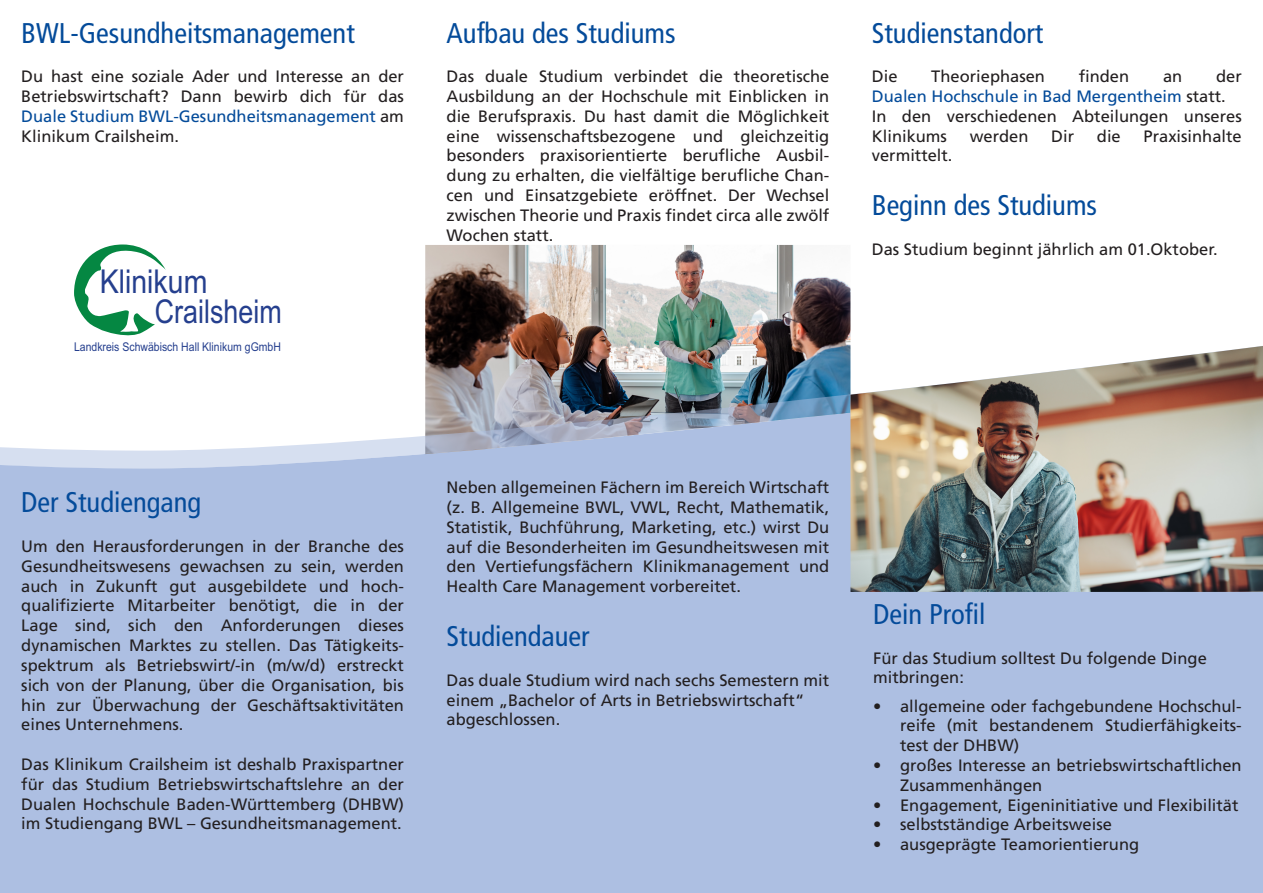
<style>
.page{position:relative;width:1263px;height:893px;background:#fff}
.page>*{position:absolute;margin:0;border:0;box-sizing:border-box;transform-origin:0 0}
.t1{font:32.85px/30.8px "Arial Narrow";color:#253f8e;scale:1.06 1}
.t2{font:condensed 28.5px "Frutiger LT Pro";color:#044b9a}
.t3{font:16.5px/19.8px "Frutiger LT Pro";color:#231f20;text-align:justify}
.t4{font:16.5px/19.8px "Frutiger LT Pro";color:#044b9a}
.t5{font:12px "Arial Narrow";color:#253f8e;scale:1.06 1}
.s1{color:#044b9a}
.s2{color:#231f20}
</style>
<div class="page">
<div style="left:0;top:470px;width:1263px;height:423px;background:#adbfe2"></div>
<img style="left:425px;top:245px;width:425px;height:95px">
<img style="left:0;top:340px;width:851px;height:130px">
<img style="left:850px;top:346px;width:413px;height:246px">
<svg style="left:74px;top:244px;width:92px;height:92px"></svg>
<p class="t2" style="left:21px;top:16px;width:335px">BWL-Gesundheitsmanagement</p>
<p class="t3" style="left:21px;top:67px;width:384px">Du hast eine soziale Ader und Interesse an der Betriebswirtschaft? Dann bewirb dich für das <span class="s1">Duale Studium BWL-Gesundheitsmanagement</span> am Klinikum Crailsheim.</p>
<p class="t1" style="left:155px;top:264px;width:121px;text-indent:-55px">Klinikum<br>Crailsheim</p>
<p class="t5" style="left:74px;top:338px;width:197px">Landkreis Schwäbisch Hall Klinikum gGmbH</p>
<p class="t2" style="left:447px;top:16px;width:230px">Aufbau des Studiums</p>
<p class="t3" style="left:447px;top:67px;width:384px">Das duale Studium verbindet die theoretische Ausbildung an der Hochschule mit Einblicken in die Berufspraxis. Du hast damit die Möglichkeit eine wissenschaftsbezogene und gleichzeitig besonders praxisorientierte berufliche Ausbil&shy;dung zu erhalten, die vielfältige berufliche Chan&shy;cen und Einsatzgebiete eröffnet. Der Wechsel zwischen Theorie und Praxis findet circa alle zwölf Wochen statt.</p>
<p class="t2" style="left:872px;top:16px;width:173px">Studienstandort</p>
<p class="t3" style="left:872px;top:67px;width:27px">Die</p>
<p class="t3" style="left:931px;top:67px;width:115px">Theoriephasen</p>
<p class="t3" style="left:1079px;top:67px;width:52px">finden</p>
<p class="t3" style="left:1163px;top:67px;width:21px">an</p>
<p class="t4" style="left:872px;top:67px;width:371px;text-indent:344px"><span class="s2">der<br></span>Dualen Hochschule in Bad Mergentheim <span class="s2">statt.</span></p>
<p class="t3" style="left:872px;top:106px;width:371px">In den verschiedenen Abteilungen unseres<br>Klinikums</p>
<p class="t3" style="left:970px;top:126px;width:60px">werden</p>
<p class="t3" style="left:1051px;top:126px;width:24px">Dir</p>
<p class="t3" style="left:1097px;top:126px;width:25px">die</p>
<p class="t3" style="left:1143px;top:126px;width:100px">Praxisinhalte</p>
<p class="t3" style="left:872px;top:146px;width:82px">vermittelt.</p>
<p class="t2" style="left:872px;top:189px;width:227px">Beginn des Studiums</p>
<p class="t3" style="left:872px;top:239px;width:347px">Das Studium beginnt jährlich am 01.Oktober.</p>
<p class="t2" style="left:21px;top:486px;width:181px">Der Studiengang</p>
<p class="t3" style="left:21px;top:536px;width:384px">Um den Herausforderungen in der Branche des Gesundheitswesens gewachsen zu sein, werden auch in Zukunft gut ausgebildete und hoch&shy;qualifizierte Mitarbeiter benötigt, die in der Lage sind, sich den Anforderungen dieses dynamischen Marktes zu stellen. Das Tätigkeits&shy;spektrum als Betriebswirt/-in (m/w/d) erstreckt sich von der Planung, über die Organisation, bis hin zur Überwachung der Geschäftsaktivitäten eines Unternehmens.</p>
<p class="t3" style="left:21px;top:754px;width:384px">Das Klinikum Crailsheim ist deshalb Praxispartner für das Studium Betriebswirtschaftslehre an der Dualen Hochschule Baden-Württemberg (DHBW) im Studiengang BWL – Gesundheitsmanagement.</p>
<p class="t3" style="left:447px;top:478px;width:384px">Neben allgemeinen Fächern im Bereich Wirtschaft (z. B. Allgemeine BWL, VWL, Recht, Mathematik, Statistik, Buchführung, Marketing, etc.) wirst Du auf die Besonderheiten im Gesundheitswesen mit den Vertiefungsfächern Klinikmanagement und Health Care Management vorbereitet.</p>
<p class="t2" style="left:447px;top:620px;width:144px">Studiendauer</p>
<p class="t3" style="left:447px;top:670px;width:384px">Das duale Studium wird nach sechs Semestern mit einem „Bachelor of Arts in Betriebswirtschaft“</p>
<p class="t3" style="left:447px;top:710px;width:115px">abgeschlossen.</p>
<p class="t2" style="left:873px;top:597px;width:114px">Dein Profil</p>
<p class="t3" style="left:873px;top:648px;width:335px">Für das Studium solltest Du folgende Dinge mitbringen:</p>
<p class="t3" style="left:900px;top:696px;width:343px;text-indent:-27px">• allgemeine oder fachgebundene Hochschul&shy;reife (mit bestandenem Studierfähigkeits&shy;test der DHBW)</p>
<p class="t3" style="left:900px;top:755px;width:343px;text-indent:-27px">• großes Interesse an betriebswirtschaftlichen<br>Zusammenhängen</p>
<p class="t3" style="left:873px;top:795px;width:367px">• Engagement, Eigeninitiative und Flexibilität</p>
<p class="t3" style="left:873px;top:815px;width:240px">• selbstständige Arbeitsweise</p>
<p class="t3" style="left:873px;top:835px;width:268px">• ausgeprägte Teamorientierung</p>
<p class="t3" style="left:863px;top:659px;width:159px">kompetente Pflege -</p>
<p class="t3" style="left:863px;top:698px;width:333px">an individueller menschlicher Zuwendung - finden Sie bei uns im Klinikum Crailsheim.</p>
</div>
